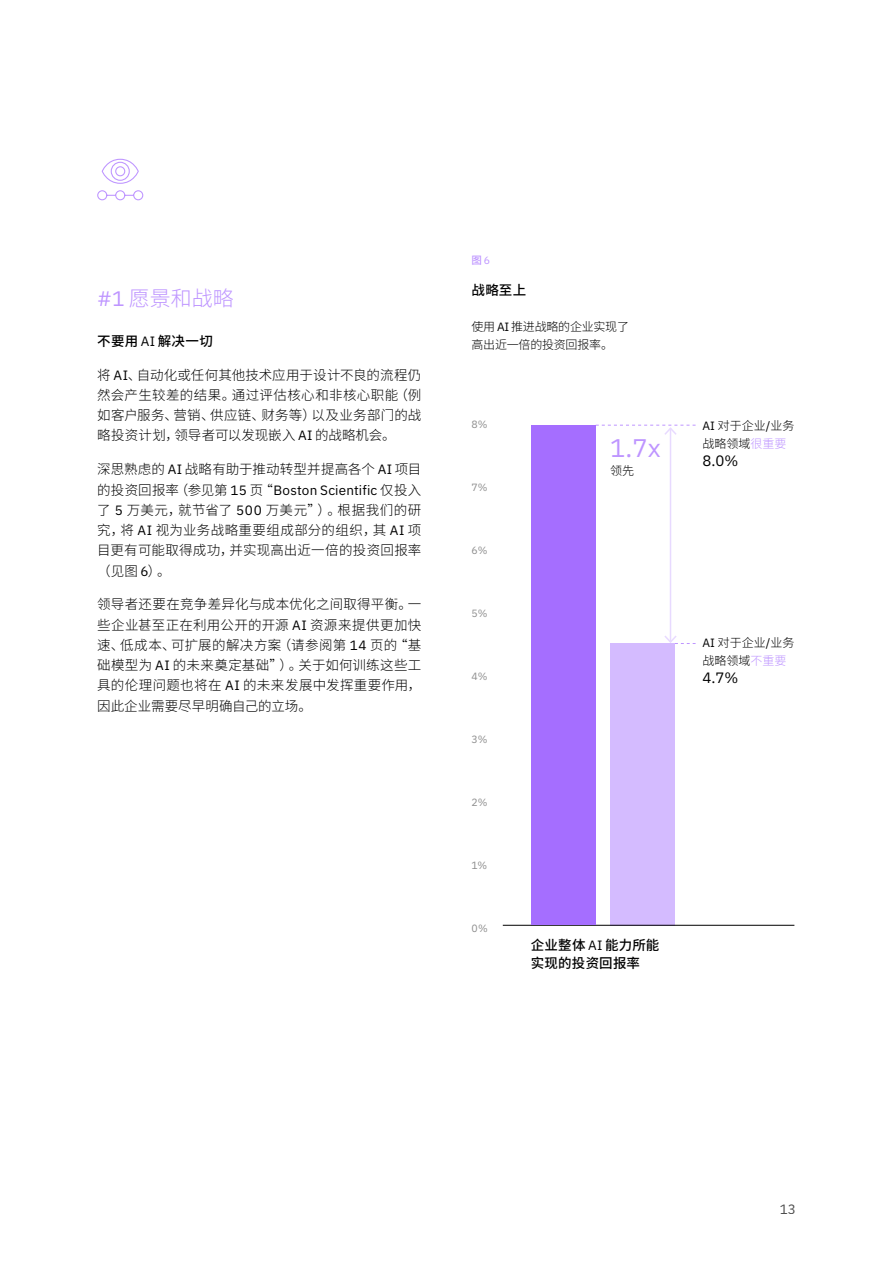
<style>
.page{position:relative;width:893px;height:1263px;background:#fff}
.page>*{position:absolute;margin:0;border:0;box-sizing:border-box;transform-origin:0 0}
.t1{font:25.5px "IBM Plex Sans";color:#be95ff}
.Head_2__14_20{font:300 21px "Noto Sans CJ Ksc";color:#be95ff}
.t2{font:15px "IBM Plex Sans";color:#000}
.Body_Reg__9_13_5{font:300 13.5px/20.2px "Noto Sans CJ Ksc";letter-spacing:.015em;color:#000;text-align:justify}
.Figure_Heading_Bold{font:500 13.5px/18px "Noto Sans CJ Ksc";letter-spacing:.015em;color:#000}
.Body_Reg__9_13_5-2{font:500 13.5px "Noto Sans CJ Ksc";letter-spacing:.025em;color:#000}
.t3{font:13.5px "IBM Plex Sans";color:#000}
.Figure_Heading_Bold-2{font:300 12px/18px "Noto Sans CJ Ksc";color:#000}
.Figure_Heading_Bold-3{font:300 12px/18px "Noto Sans CJ Ksc";letter-spacing:-.02em;color:#000}
.Body_Reg__9_13_5-3{font:10.5px "IBM Plex Sans";color:#8d8d8d}
.Figure_Number{font:500 10.5px "Noto Sans CJ Ksc";color:#be95ff}
.s1{font-family:"IBM Plex Sans";font-weight:400}
.s2{color:#be95ff}
</style>
<div class="page">
<div style="left:610px;top:643px;width:65px;height:282px;background:#d4bbff"></div>
<hr style="left:503px;top:925px;width:291px;height:1px;background:#000">
<div style="left:531px;top:425px;width:65px;height:500px;background:#a56eff"></div>
<svg style="left:97px;top:158px;width:47px;height:43px"></svg>
<hr style="left:670px;top:428px;width:1px;height:214px;background:#e8daff">
<svg style="left:596px;top:425px;width:100px;height:10px"></svg>
<svg style="left:664px;top:636px;width:32px;height:8px"></svg>
<p class="Head_2__14_20" style="left:97px;top:287px;width:138px"><span class="s1">#1</span> 愿景和战略</p>
<p class="Body_Reg__9_13_5-2" style="left:97px;top:333px;width:117px">不要用 <span class="s1">AI</span> 解决一切</p>
<p class="Body_Reg__9_13_5" style="left:97px;top:365px;width:326px">将 <span class="s1">AI</span>、自动化或任何其他技术应用于设计不良的流程仍然会产生较差的结果。通过评估核心和非核心职能（例如客户服务、营销、供应链、财务等）以及业务部门的战略投资计划，领导者可以发现嵌入 <span class="s1">AI</span> 的战略机会。</p>
<p class="Body_Reg__9_13_5" style="left:97px;top:459px;width:326px">深思熟虑的 <span class="s1">AI</span> 战略有助于推动转型并提高各个 <span class="s1">AI</span> 项目的投资回报率（参见第 <span class="s1">15</span> 页“<span class="s1">Boston Scientific</span> 仅投入了 <span class="s1">5</span> 万美元，就节省了 <span class="s1">500</span> 万美元”）。根据我们的研究，将 <span class="s1">AI</span> 视为业务战略重要组成部分的组织，其 <span class="s1">AI</span> 项目更有可能取得成功，并实现高出近一倍的投资回报率（见图 <span class="s1">6</span>）。</p>
<p class="Body_Reg__9_13_5" style="left:97px;top:594px;width:326px">领导者还要在竞争差异化与成本优化之间取得平衡。一些企业甚至正在利用公开的开源 <span class="s1">AI</span> 资源来提供更加快速、低成本、可扩展的解决方案（请参阅第 <span class="s1">14</span> 页的“基础模型为 <span class="s1">AI</span> 的未来奠定基础”）。关于如何训练这些工具的伦理问题也将在 <span class="s1">AI</span> 的未来发展中发挥重要作用，因此企业需要尽早明确自己的立场。</p>
<p class="Figure_Number" style="left:472px;top:254px;width:20px">图 <span class="s1">6</span></p>
<p class="Figure_Heading_Bold" style="left:472px;top:282px;width:56px">战略至上</p>
<p class="Figure_Heading_Bold-3" style="left:472px;top:318px;width:159px">使用 <span class="s1">AI</span> 推进战略的企业实现了高出近一倍的投资回报率。</p>
<p class="Body_Reg__9_13_5-3" style="left:472px;top:416px;width:18px">8%</p>
<p class="Body_Reg__9_13_5-3" style="left:472px;top:479px;width:18px">7%</p>
<p class="Body_Reg__9_13_5-3" style="left:472px;top:542px;width:17px">6%</p>
<p class="Body_Reg__9_13_5-3" style="left:472px;top:605px;width:17px">5%</p>
<p class="Body_Reg__9_13_5-3" style="left:472px;top:668px;width:17px">4%</p>
<p class="Body_Reg__9_13_5-3" style="left:472px;top:731px;width:18px">3%</p>
<p class="Body_Reg__9_13_5-3" style="left:472px;top:794px;width:18px">2%</p>
<p class="Body_Reg__9_13_5-3" style="left:472px;top:857px;width:17px">1%</p>
<p class="Body_Reg__9_13_5-3" style="left:472px;top:920px;width:18px">0%</p>
<p class="t1" style="left:610px;top:428px;width:52px">1.7x</p>
<p class="Figure_Heading_Bold-2" style="left:610px;top:461px;width:25px">领先</p>
<p class="Figure_Heading_Bold" style="left:531px;top:936px;width:130px">企业整体 <span class="s1">AI</span> 能力所能实现的投资回报率</p>
<p class="Figure_Heading_Bold-2" style="left:702px;top:417px;width:93px"><span class="s1">AI</span> 对于企业<span class="s1">/</span>业务战略领域<span class="s2">很重要</span></p>
<p class="t2" style="left:702px;top:449px;width:37px">8.0%</p>
<p class="Figure_Heading_Bold-2" style="left:702px;top:634px;width:93px"><span class="s1">AI</span> 对于企业<span class="s1">/</span>业务战略领域<span class="s2">不重要</span></p>
<p class="t2" style="left:702px;top:666px;width:37px">4.7%</p>
<p class="t3" style="left:780px;top:1198px;width:18px">13</p>
</div>
